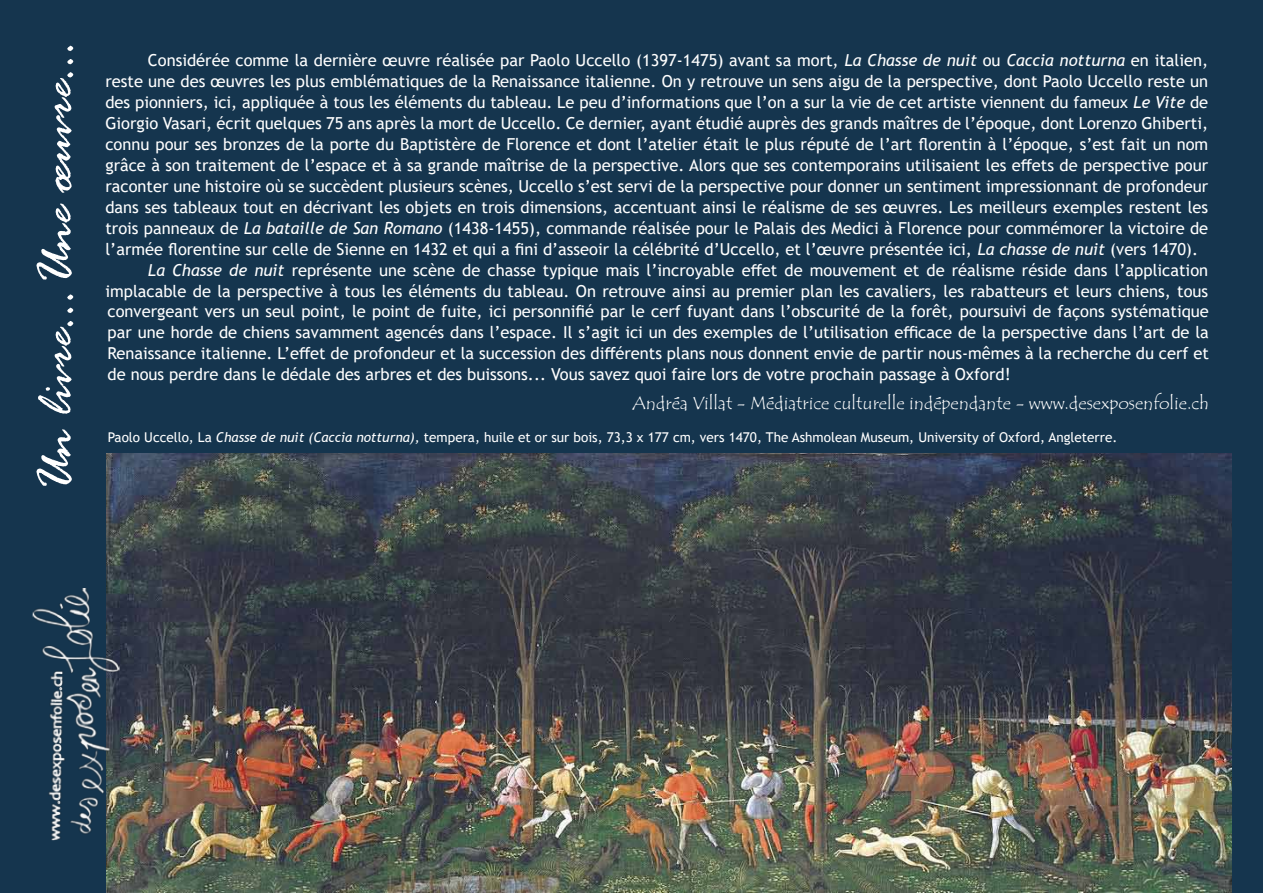
<style>
.page{position:relative;width:1263px;height:893px;background:#15354e}
.page>*{position:absolute;margin:0;border:0;box-sizing:border-box;transform-origin:0 0}
.t1{font:italic 54px "Rage";color:#fff}
.t2{font:18px "Tempus Sans ITC";color:#fff}
.t3{font:16.5px "Trebuchet MS";color:#fff}
.t4{font:13.5px "Trebuchet MS";color:#fff}
.s1{font-style:italic}
</style>
<div class="page">
<img style="left:106px;top:454px;width:1125px;height:439px">
<img style="left:29px;top:587px;width:92px;height:254px">
<h1 class="t1" style="left:27px;top:496px;width:456px;rotate:-90deg">Un livre...Une œuvre...</h1>
<p class="t3" style="left:148px;top:50px;width:1062px">Considérée comme la dernière œuvre réalisée par Paolo Uccello (1397-1475) avant sa mort, <span class="s1">La Chasse de nuit</span> ou <span class="s1">Caccia notturna</span> en italien,</p>
<p class="t3" style="left:105px;top:71px;width:1104px">reste une des œuvres les plus emblématiques de la Renaissance italienne. On y retrouve un sens aigu de la perspective, dont Paolo Uccello reste un</p>
<p class="t3" style="left:105px;top:92px;width:1104px">des pionniers, ici, appliquée à tous les éléments du tableau. Le peu d’informations que l’on a sur la vie de cet artiste viennent du fameux <span class="s1">Le Vite</span> de</p>
<p class="t3" style="left:105px;top:113px;width:1104px">Giorgio Vasari, écrit quelques 75 ans après la mort de Uccello. Ce dernier, ayant étudié auprès des grands maîtres de l’époque, dont Lorenzo Ghiberti,</p>
<p class="t3" style="left:105px;top:134px;width:1104px">connu pour ses bronzes de la porte du Baptistère de Florence et dont l’atelier était le plus réputé de l’art florentin à l’époque, s’est fait un nom</p>
<p class="t3" style="left:105px;top:155px;width:1104px">grâce à son traitement de l’espace et à sa grande maîtrise de la perspective. Alors que ses contemporains utilisaient les effets de perspective pour</p>
<p class="t3" style="left:105px;top:176px;width:1104px">raconter une histoire où se succèdent plusieurs scènes, Uccello s’est servi de la perspective pour donner un sentiment impressionnant de profondeur</p>
<p class="t3" style="left:105px;top:197px;width:1104px">dans ses tableaux tout en décrivant les objets en trois dimensions, accentuant ainsi le réalisme de ses œuvres. Les meilleurs exemples restent les</p>
<p class="t3" style="left:105px;top:218px;width:1104px">trois panneaux de <span class="s1">La bataille de San Romano</span> (1438-1455), commande réalisée pour le Palais des Medici à Florence pour commémorer la victoire de</p>
<p class="t3" style="left:105px;top:239px;width:1094px">l’armée florentine sur celle de Sienne en 1432 et qui a fini d’asseoir la célébrité d’Uccello, et l’œuvre présentée ici, <span class="s1">La chasse de nuit</span> (vers 1470).</p>
<p class="t3" style="left:148px;top:260px;width:1062px"><span class="s1">La Chasse de nuit</span> représente une scène de chasse typique mais l’incroyable effet de mouvement et de réalisme réside dans l’application</p>
<p class="t3" style="left:105px;top:281px;width:1104px">implacable de la perspective à tous les éléments du tableau. On retrouve ainsi au premier plan les cavaliers, les rabatteurs et leurs chiens, tous</p>
<p class="t3" style="left:108px;top:301px;width:1103px">convergeant vers un seul point, le point de fuite, ici personnifié par le cerf fuyant dans l’obscurité de la forêt, poursuivi de façons systématique</p>
<p class="t3" style="left:108px;top:322px;width:1103px">par une horde de chiens savamment agencés dans l’espace. Il s’agit ici un des exemples de l’utilisation efficace de la perspective dans l’art de la</p>
<p class="t3" style="left:108px;top:343px;width:1103px">Renaissance italienne. L’effet de profondeur et la succession des différents plans nous donnent envie de partir nous-mêmes à la recherche du cerf et</p>
<p class="t3" style="left:108px;top:364px;width:905px">de nous perdre dans le dédale des arbres et des buissons... Vous savez quoi faire lors de votre prochain passage à Oxford!</p>
<p class="t2" style="left:632px;top:391px;width:578px">Andréa Villat - Médiatrice culturelle indépendante - www.desexposenfolie.ch</p>
<p class="t4" style="left:108px;top:428px;width:1011px">Paolo Uccello, La <span class="s1">Chasse de nuit (Caccia notturna),</span> tempera, huile et or sur bois, 73,3 x 177 cm, vers 1470, The Ashmolean Museum, University of Oxford, Angleterre.</p>
</div>
